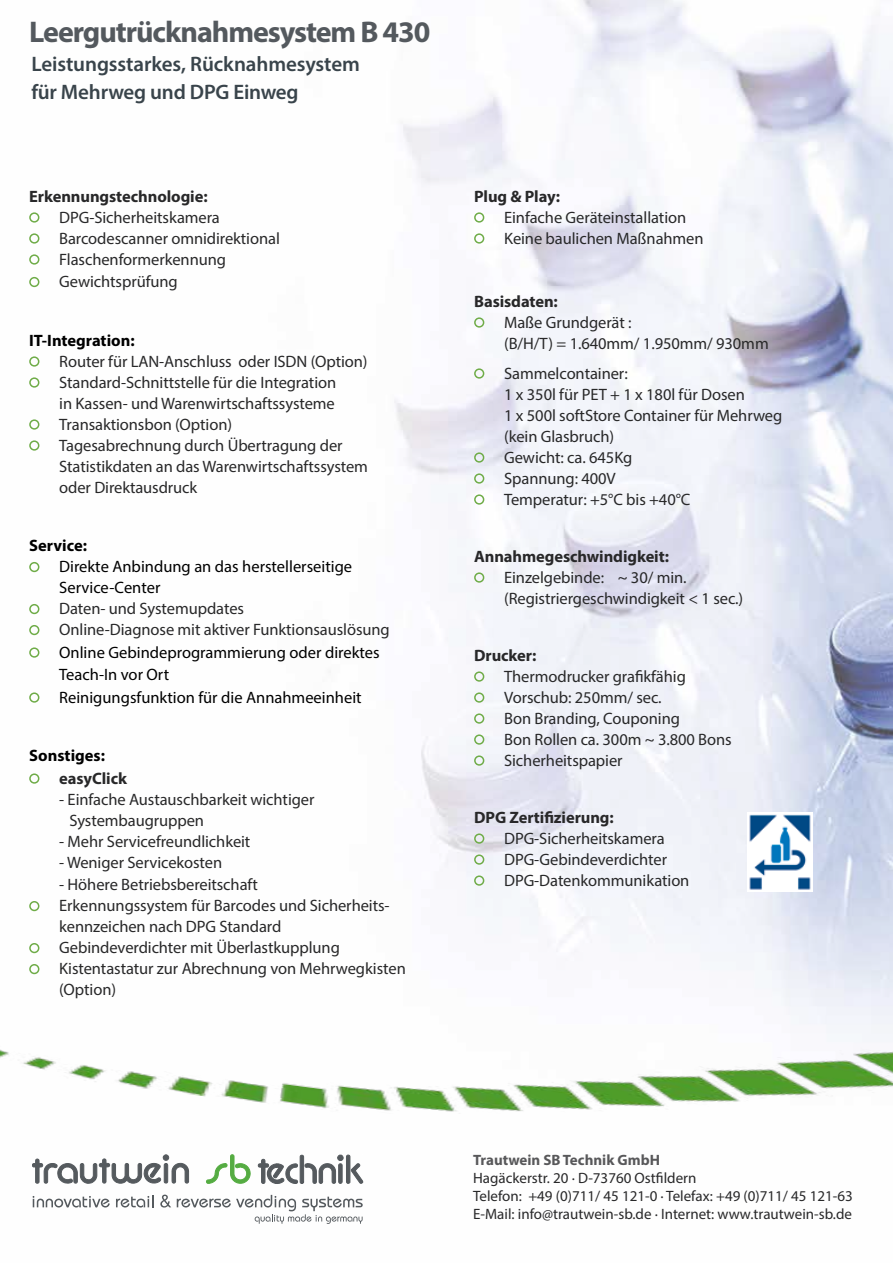
<style>
.page{position:relative;width:893px;height:1263px;background:#fff}
.page>*{position:absolute;margin:0;border:0;box-sizing:border-box;transform-origin:0 0}
.t1{font:700 30px "Myriad Pro";letter-spacing:-.035em;color:#54595e}
.t2{font:600 21px/27px "Myriad Pro";letter-spacing:-.005em;color:#39444b}
.t3{font:16.5px/21px "Myriad Pro";letter-spacing:-.005em;color:#282829}
.t4{font:16.5px/22.5px "Myriad Pro";color:#000}
.t5{font:700 16.5px "Myriad Pro";letter-spacing:-.005em;color:#282829}
.t6{font:700 16.5px "Myriad Pro";color:#000}
.t7{font:15px/18px "Myriad Pro";color:#282829}
.t8{font:700 15px "Myriad Pro";color:#58585a}
</style>
<div class="page">
<img style="left:29px;top:0;width:864px;height:1208px">
<img style="left:0;top:979px;width:893px;height:205px">
<svg style="left:33px;top:1196px;width:77px;height:11px"></svg>
<svg style="left:116px;top:1195px;width:38px;height:12px"></svg>
<svg style="left:160px;top:1194px;width:11px;height:13px"></svg>
<svg style="left:177px;top:1195px;width:186px;height:29px"></svg>
<svg style="left:32px;top:1154px;width:157px;height:30px"></svg>
<svg style="left:206px;top:1154px;width:45px;height:30px"></svg>
<svg style="left:257px;top:1154px;width:106px;height:30px"></svg>
<div style="left:474px;top:212px;width:10px;height:11px;border:2px solid #6fac48;border-radius:50%"></div>
<div style="left:474px;top:233px;width:10px;height:11px;border:2px solid #6fac48;border-radius:50%"></div>
<div style="left:474px;top:317px;width:10px;height:11px;border:2px solid #6fac48;border-radius:50%"></div>
<div style="left:474px;top:368px;width:10px;height:11px;border:2px solid #6fac48;border-radius:50%"></div>
<div style="left:474px;top:452px;width:10px;height:11px;border:2px solid #6fac48;border-radius:50%"></div>
<div style="left:474px;top:473px;width:10px;height:11px;border:2px solid #6fac48;border-radius:50%"></div>
<div style="left:474px;top:494px;width:10px;height:11px;border:2px solid #6fac48;border-radius:50%"></div>
<div style="left:474px;top:572px;width:10px;height:11px;border:2px solid #6fac48;border-radius:50%"></div>
<div style="left:474px;top:671px;width:10px;height:11px;border:2px solid #6fac48;border-radius:50%"></div>
<div style="left:474px;top:692px;width:10px;height:11px;border:2px solid #6fac48;border-radius:50%"></div>
<div style="left:474px;top:713px;width:10px;height:11px;border:2px solid #6fac48;border-radius:50%"></div>
<div style="left:474px;top:734px;width:10px;height:11px;border:2px solid #6fac48;border-radius:50%"></div>
<div style="left:474px;top:755px;width:10px;height:11px;border:2px solid #6fac48;border-radius:50%"></div>
<div style="left:474px;top:833px;width:10px;height:11px;border:2px solid #6fac48;border-radius:50%"></div>
<div style="left:474px;top:854px;width:10px;height:11px;border:2px solid #6fac48;border-radius:50%"></div>
<div style="left:474px;top:875px;width:10px;height:11px;border:2px solid #6fac48;border-radius:50%"></div>
<img style="left:748px;top:812px;width:64px;height:79px">
<div style="left:29px;top:212px;width:10px;height:11px;border:2px solid #6fac48;border-radius:50%"></div>
<div style="left:29px;top:233px;width:10px;height:11px;border:2px solid #6fac48;border-radius:50%"></div>
<div style="left:29px;top:254px;width:10px;height:11px;border:2px solid #6fac48;border-radius:50%"></div>
<div style="left:29px;top:277px;width:10px;height:10px;border:2px solid #6fac48;border-radius:50%"></div>
<div style="left:29px;top:356px;width:10px;height:11px;border:2px solid #6fac48;border-radius:50%"></div>
<div style="left:29px;top:377px;width:10px;height:11px;border:2px solid #6fac48;border-radius:50%"></div>
<div style="left:29px;top:419px;width:10px;height:11px;border:2px solid #6fac48;border-radius:50%"></div>
<div style="left:29px;top:440px;width:10px;height:11px;border:2px solid #6fac48;border-radius:50%"></div>
<div style="left:29px;top:562px;width:10px;height:10px;border:2px solid #6fac48;border-radius:50%"></div>
<div style="left:29px;top:604px;width:10px;height:10px;border:2px solid #6fac48;border-radius:50%"></div>
<div style="left:29px;top:625px;width:10px;height:10px;border:2px solid #6fac48;border-radius:50%"></div>
<div style="left:29px;top:647px;width:10px;height:11px;border:2px solid #6fac48;border-radius:50%"></div>
<div style="left:29px;top:692px;width:10px;height:11px;border:2px solid #6fac48;border-radius:50%"></div>
<div style="left:29px;top:773px;width:10px;height:11px;border:2px solid #6fac48;border-radius:50%"></div>
<div style="left:29px;top:901px;width:10px;height:10px;border:2px solid #6fac48;border-radius:50%"></div>
<div style="left:29px;top:943px;width:10px;height:10px;border:2px solid #6fac48;border-radius:50%"></div>
<div style="left:29px;top:964px;width:10px;height:10px;border:2px solid #6fac48;border-radius:50%"></div>
<h1 class="t1" style="left:29px;top:12px;width:403px">Leergutrücknahmesystem B 430</h1>
<p class="t2" style="left:31px;top:50px;width:330px">Leistungsstarkes, Rücknahmesystem für Mehrweg und DPG Einweg</p>
<p class="t5" style="left:29px;top:185px;width:180px">Erkennungstechnologie:</p>
<p class="t3" style="left:59px;top:206px;width:222px">DPG-Sicherheitskamera<br>Barcodescanner omnidirektional<br>Flaschenformerkennung</p>
<p class="t3" style="left:59px;top:271px;width:120px">Gewichtsprüfung</p>
<p class="t6" style="left:29px;top:329px;width:107px">IT-Integration:</p>
<p class="t3" style="left:59px;top:350px;width:310px">Router für LAN-Anschluss oder ISDN (Option)<br>Standard-Schnittstelle für die Integration<br>in Kassen- und Warenwirtschaftssysteme Transaktionsbon (Option)<br>Tagesabrechnung durch Übertragung der Statistikdaten an das Warenwirtschaftssystem oder Direktausdruck</p>
<p class="t6" style="left:29px;top:535px;width:59px">Service:</p>
<p class="t4" style="left:59px;top:556px;width:294px;line-height:21px">Direkte Anbindung an das herstellerseitige<br>Service-Center</p>
<p class="t3" style="left:59px;top:598px;width:332px">Daten- und Systemupdates<br>Online-Diagnose mit aktiver Funktionsauslösung</p>
<p class="t4" style="left:59px;top:641px;width:322px">Online Gebindeprogrammierung oder direktes<br>Teach-In vor Ort<br>Reinigungsfunktion für die Annahmeeinheit</p>
<p class="t6" style="left:29px;top:745px;width:77px">Sonstiges:</p>
<p class="t5" style="left:59px;top:767px;width:69px">easyClick</p>
<p class="t3" style="left:69px;top:788px;width:247px;text-indent:-10px">- Einfache Austauschbarkeit wichtiger<br>Systembaugruppen</p>
<p class="t3" style="left:59px;top:830px;width:193px">- Mehr Servicefreundlichkeit</p>
<p class="t3" style="left:59px;top:851px;width:165px">- Weniger Servicekosten</p>
<p class="t3" style="left:59px;top:874px;width:348px">- Höhere Betriebsbereitschaft<br>Erkennungssystem für Barcodes und Sicherheits&shy;kennzeichen nach DPG Standard Gebindeverdichter mit Überlastkupplung Kistentastatur zur Abrechnung von Mehrwegkisten (Option)</p>
<p class="t5" style="left:474px;top:185px;width:87px">Plug &amp; Play:</p>
<p class="t3" style="left:504px;top:206px;width:201px">Einfache Geräteinstallation<br>Keine baulichen Maßnahmen</p>
<p class="t5" style="left:474px;top:290px;width:85px">Basisdaten:</p>
<p class="t3" style="left:504px;top:311px;width:266px">Maße Grundgerät :<br>(B/H/T) = 1.640mm/ 1.950mm/ 930mm</p>
<p class="t3" style="left:504px;top:362px;width:280px">Sammelcontainer:<br>1 x 350l für PET + 1 x 180l für Dosen<br>1 x 500l softStore Container für Mehrweg (kein Glasbruch)<br>Gewicht: ca. 645Kg<br>Spannung: 400V<br>Temperatur: +5°C bis +40°C</p>
<p class="t5" style="left:474px;top:545px;width:196px">Annahmegeschwindigkeit:</p>
<p class="t3" style="left:504px;top:566px;width:241px">Einzelgebinde: ~ 30/ min. (Registriergeschwindigkeit &lt; 1 sec.)</p>
<p class="t5" style="left:474px;top:644px;width:64px">Drucker:</p>
<p class="t3" style="left:504px;top:665px;width:229px">Thermodrucker grafikfähig<br>Vorschub: 250mm/ sec.<br>Bon Branding, Couponing<br>Bon Rollen ca. 300m ~ 3.800 Bons<br>Sicherheitspapier</p>
<p class="t5" style="left:474px;top:806px;width:141px">DPG Zertifizierung:</p>
<p class="t3" style="left:504px;top:827px;width:187px">DPG-Sicherheitskamera<br>DPG-Gebindeverdichter<br>DPG-Datenkommunikation</p>
<p class="t8" style="left:473px;top:1150px;width:188px">Trautwein SB Technik GmbH</p>
<p class="t7" style="left:473px;top:1169px;width:381px">Hagäckerstr. 20 . D-73760 Ostfildern<br>Telefon: +49 (0)711/ 45 121-0 . Telefax: +49 (0)711/ 45 121-63<br>E-Mail: info@trautwein-sb.de . Internet: www.trautwein-sb.de</p>
</div>
